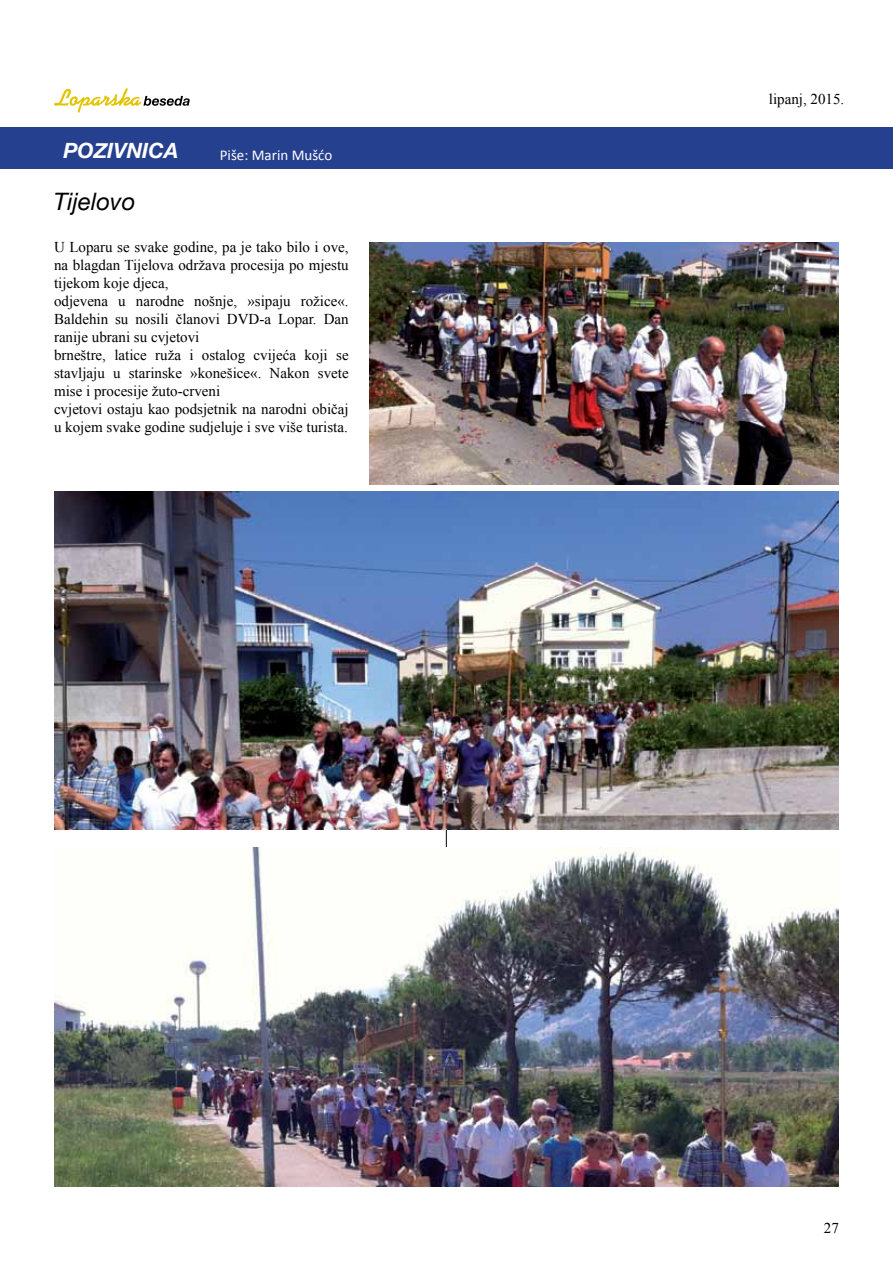
<style>
.page{position:relative;width:893px;height:1263px;background:#fff}
.page>*{position:absolute;margin:0;border:0;box-sizing:border-box;transform-origin:0 0}
.t1{font:italic 24px "Helvetica Neue";color:#000}
.t2{font:italic 700 21px "Helvetica Neue";color:#fff}
.t3{font:15px/18px "Times New Roman";color:#000}
.t4{font:15px "Calibri";color:#fff}
</style>
<div class="page">
<hr style="left:446px;top:600px;width:1px;height:586px;background:#000">
<svg style="left:54px;top:88px;width:136px;height:25px"></svg>
<div style="left:0;top:128px;width:893px;height:41px;background:#25408f"></div>
<img style="left:370px;top:242px;width:469px;height:243px">
<img style="left:54px;top:491px;width:785px;height:339px">
<img style="left:54px;top:848px;width:785px;height:338px">
<h2 class="t2" style="left:63px;top:134px;width:117px">POZIVNICA</h2>
<h1 class="t1" style="left:54px;top:182px;width:83px">Tijelovo</h1>
<p class="t4" style="left:220px;top:145px;width:114px">Piše: Marin Mušćo</p>
<p class="t3" style="left:54px;top:238px;width:296px">U Loparu se svake godine, pa je tako bilo i ove, na blagdan Tijelova održava procesija po mjestu tijekom koje djeca,<br>odjevena u narodne nošnje, »sipaju rožice«.<br>Baldehin su nosili članovi DVD-a Lopar. Dan ranije ubrani su cvjetovi<br>brneštre, latice ruža i ostalog cvijeća koji se stavljaju u starinske »konešice«. Nakon svete mise i procesije žuto-crveni<br>cvjetovi ostaju kao podsjetnik na narodni običaj u kojem svake godine sudjeluje i sve više turista.</p>
<p class="t3" style="left:769px;top:90px;width:77px">lipanj, 2015.</p>
<p class="t3" style="left:824px;top:1219px;width:16px">27</p>
</div>
